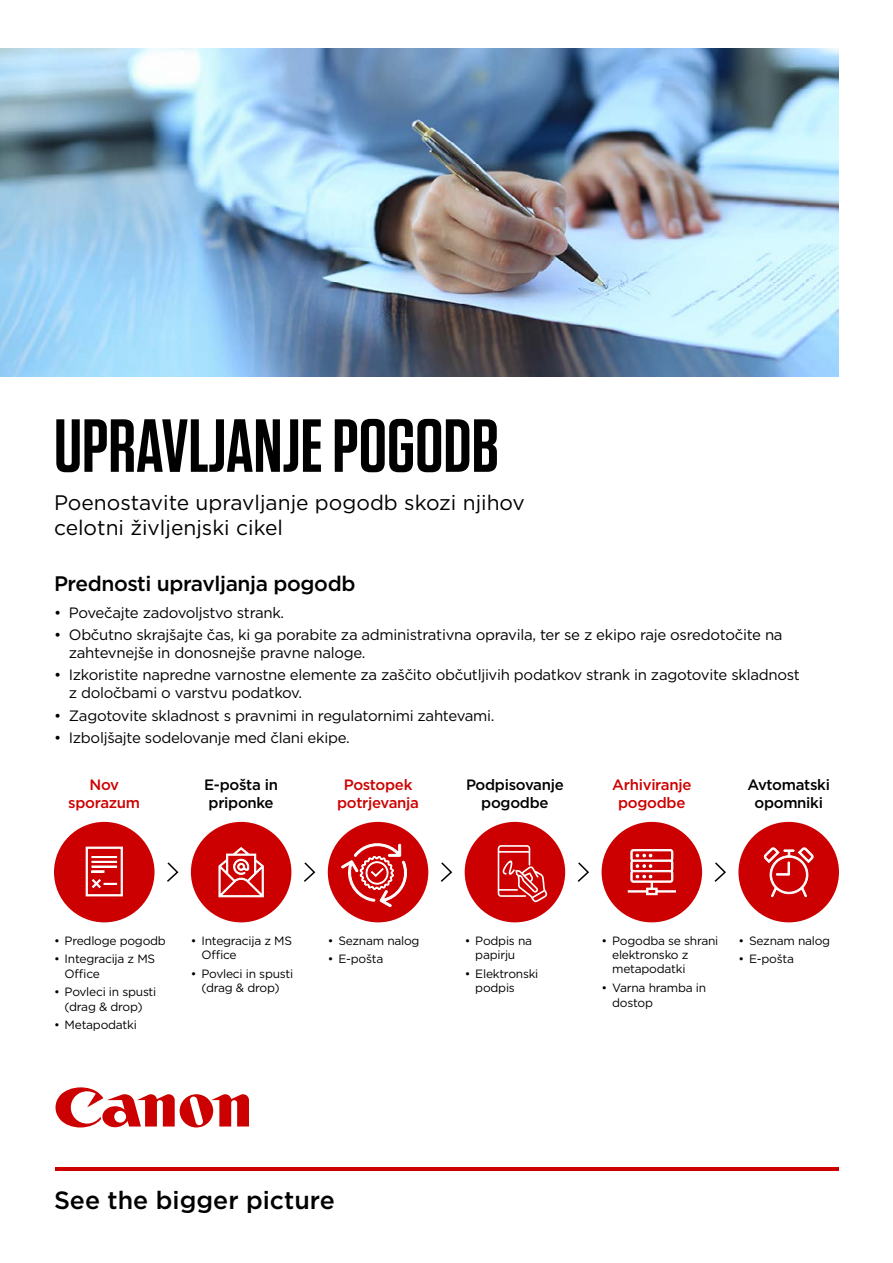
<style>
.page{position:relative;width:893px;height:1263px;background:#fff}
.page>*{position:absolute;margin:0;border:0;box-sizing:border-box;transform-origin:0 0}
.t1{font:600 75px "Tungsten";color:#000}
.t2{font:500 25.05px "Gotham";color:#000}
.t3{font:21px/25.2px "Gotham";color:#000}
.t4{font:500 21px "Gotham";letter-spacing:-.02em;color:#000}
.t5{font:15px/18px "Gotham";letter-spacing:-.02em;color:#000}
.t6{font:500 15px/18px "Gotham";letter-spacing:-.02em;color:#000;text-align:center}
.t7{font:500 15px/18px "Gotham";letter-spacing:-.02em;color:#c00;text-align:center}
.t8{font:12px/14.4px "Gotham";letter-spacing:-.02em;color:#000}
</style>
<div class="page">
<img style="left:0;top:48px;width:839px;height:328px">
<svg style="left:56px;top:1087px;width:193px;height:40px"></svg>
<hr style="left:56px;top:1167px;width:783px;height:4px;background:#c00">
<div style="left:54px;top:822px;width:101px;height:100px;background:#c00;border-radius:50%"></div>
<div style="left:738px;top:822px;width:101px;height:100px;background:#c00;border-radius:50%"></div>
<div style="left:602px;top:822px;width:100px;height:100px;background:#c00;border-radius:50%"></div>
<div style="left:328px;top:822px;width:100px;height:100px;background:#c00;border-radius:50%"></div>
<div style="left:465px;top:822px;width:100px;height:100px;background:#c00;border-radius:50%"></div>
<div style="left:191px;top:822px;width:100px;height:100px;background:#c00;border-radius:50%"></div>
<svg style="left:167px;top:862px;width:12px;height:20px"></svg>
<svg style="left:304px;top:862px;width:12px;height:20px"></svg>
<svg style="left:440px;top:862px;width:13px;height:20px"></svg>
<svg style="left:577px;top:862px;width:12px;height:20px"></svg>
<svg style="left:714px;top:862px;width:12px;height:20px"></svg>
<svg style="left:341px;top:843px;width:66px;height:64px"></svg>
<svg style="left:86px;top:847px;width:37px;height:49px"></svg>
<svg style="left:219px;top:847px;width:45px;height:50px"></svg>
<svg style="left:498px;top:845px;width:49px;height:57px"></svg>
<svg style="left:628px;top:849px;width:48px;height:46px"></svg>
<svg style="left:764px;top:847px;width:49px;height:50px"></svg>
<h1 class="t1" style="left:54px;top:406px;width:446px">UPRAVLJANJE POGODB</h1>
<h3 class="t3" style="left:54px;top:490px;width:472px">Poenostavite upravljanje pogodb skozi njihov celotni življenjski cikel</h3>
<h3 class="t4" style="left:54px;top:570px;width:303px">Prednosti upravljanja pogodb</h3>
<p class="t5" style="left:54px;top:603px;width:232px">• Povečajte zadovoljstvo strank.</p>
<p class="t5" style="left:69px;top:625px;width:715px;text-indent:-15px">• Občutno skrajšajte čas, ki ga porabite za administrativna opravila, ter se z ekipo raje osredotočite na zahtevnejše in donosnejše pravne naloge.</p>
<p class="t5" style="left:69px;top:666px;width:732px;text-indent:-15px">• Izkoristite napredne varnostne elemente za zaščito občutljivih podatkov strank in zagotovite skladnost z določbami o varstvu podatkov.</p>
<p class="t5" style="left:54px;top:706px;width:442px">• Zagotovite skladnost s pravnimi in regulatornimi zahtevami.</p>
<p class="t5" style="left:54px;top:728px;width:297px">• Izboljšajte sodelovanje med člani ekipe.</p>
<p class="t7" style="left:68px;top:775px;width:73px">Nov sporazum</p>
<p class="t6" style="left:204px;top:775px;width:75px;text-align:left">E-pošta in priponke</p>
<p class="t7" style="left:337px;top:775px;width:84px">Postopek potrjevanja</p>
<p class="t6" style="left:466px;top:775px;width:99px">Podpisovanje pogodbe</p>
<p class="t7" style="left:612px;top:775px;width:81px">Arhiviranje pogodbe</p>
<p class="t6" style="left:747px;top:775px;width:84px">Avtomatski opomniki</p>
<p class="t8" style="left:54px;top:933px;width:113px">• Predloge pogodb</p>
<p class="t8" style="left:65px;top:951px;width:92px;text-indent:-11px">• Integracija z MS<br>Office</p>
<p class="t8" style="left:54px;top:985px;width:104px;text-align:center">• Povleci in spusti (drag &amp; drop)</p>
<p class="t8" style="left:54px;top:1018px;width:84px">• Metapodatki</p>
<p class="t8" style="left:202px;top:933px;width:92px;text-indent:-11px">• Integracija z MS<br>Office</p>
<p class="t8" style="left:191px;top:966px;width:104px;text-align:center">• Povleci in spusti (drag &amp; drop)</p>
<p class="t8" style="left:328px;top:933px;width:93px">• Seznam nalog</p>
<p class="t8" style="left:328px;top:951px;width:57px">• E-pošta</p>
<p class="t8" style="left:465px;top:933px;width:69px;text-align:center">• Podpis na papirju</p>
<p class="t8" style="left:475px;top:966px;width:65px;text-indent:-11px">• Elektronski podpis</p>
<h2 class="t2" style="left:54px;top:1184px;width:282px">See the bigger picture</h2>
<p class="t8" style="left:612px;top:933px;width:108px;text-indent:-11px">• Pogodba se shrani elektronsko z metapodatki</p>
<p class="t8" style="left:612px;top:980px;width:95px;text-indent:-11px">• Varna hramba in dostop</p>
<p class="t8" style="left:738px;top:933px;width:93px">• Seznam nalog</p>
<p class="t8" style="left:738px;top:951px;width:57px">• E-pošta</p>
</div>
